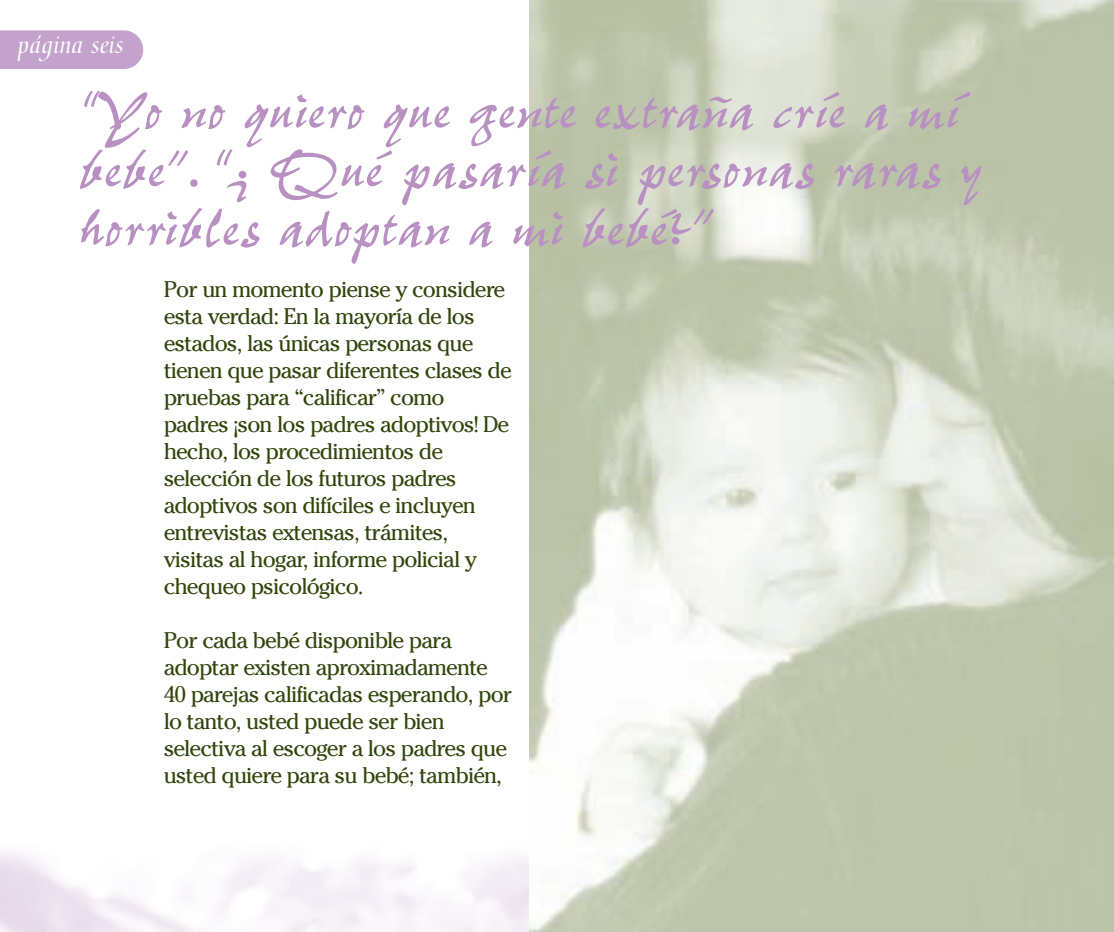
<style>
.page{position:relative;width:1114px;height:932px;background:#fff}
.page>*{position:absolute;margin:0;border:0;box-sizing:border-box;transform-origin:0 0}
.t1{font:63px/58.5px "Pepita";color:#b890c2}
.t2{font:27px "Medici Script";color:#fff}
.t3{font:22.5px/27px "Cheltenham";letter-spacing:-.04em;color:#31450b}
</style>
<div class="page">
<div style="left:0;top:30px;width:143px;height:39px;background:#c3a3cc"></div>
<p class="t2" style="left:18px;top:33px;width:108px">página seis</p>
<p class="t1" style="left:78px;top:76px;width:905px">“Yo no quiero que gente extraña críe a mí bebe”. “¿ Qué pasaría si personas raras y horribles adoptan a mi bebé?”</p>
<p class="t3" style="left:164px;top:275px;width:350px">Por un momento piense y considere esta verdad: En la mayoría de los estados, las únicas personas que tienen que pasar diferentes clases de pruebas para “calificar” como padres ¡son los padres adoptivos! De hecho, los procedimientos de selección de los futuros padres adoptivos son difíciles e incluyen entrevistas extensas, trámites, visitas al hogar, informe policial y chequeo psicológico.</p>
<p class="t3" style="left:164px;top:626px;width:350px">Por cada bebé disponible para adoptar existen aproximadamente 40 parejas calificadas esperando, por lo tanto, usted puede ser bien selectiva al escoger a los padres que usted quiere para su bebé; también,</p>
</div>
